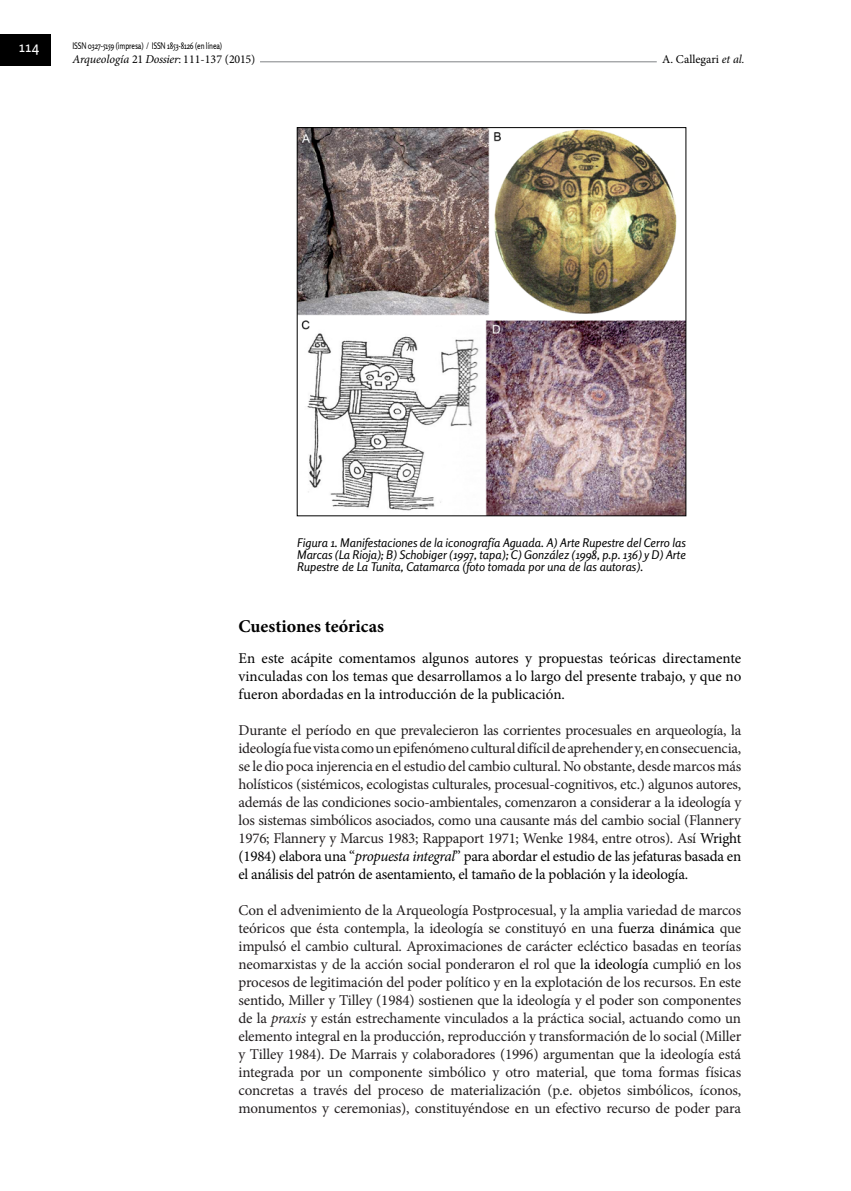
<style>
.page{position:relative;width:851px;height:1191px;background:#fff}
.page>*{position:absolute;margin:0;border:0;box-sizing:border-box;transform-origin:0 0}
.t1{font:700 18px "Minion Pro";color:#000}
.t2{font:15px/18px "Minion Pro";letter-spacing:-.015em;color:#231f20;text-align:justify}
.t3{font:15px/18px "Minion Pro";color:#000;text-align:justify}
.t4{font:15px "Rosario";color:#fff}
.t5{font:italic 12px/12px "Rosario";color:#000;text-align:justify}
.t6{font:italic 12px "Minion Pro";letter-spacing:-.015em;color:#000}
.t7{font:12px "Minion Pro";letter-spacing:.005em;color:#000}
.t8{font:9px "Rosario";letter-spacing:-.02em;color:#000;scale:.8 1}
.s1{font-style:normal}
.s2{font-style:italic}
.s3{color:#000}
.s4{font-style:italic;color:#000}
</style>
<div class="page">
<hr style="left:204px;top:61px;width:529px;height:1px;background:#808285">
<div style="left:72px;top:53px;width:188px;height:15px;background:#fff"></div>
<div style="left:0;top:35px;width:50px;height:31px;background:#000"></div>
<div style="left:656px;top:52px;width:88px;height:15px;background:#fff"></div>
<img style="left:299px;top:129px;width:385px;height:385px">
<div style="left:297px;top:127px;width:389px;height:389px;border:1px solid #000"></div>
<p class="t4" style="left:19px;top:38px;width:21px">114</p>
<p class="t8" style="left:72px;top:40px;width:188px">ISSN 0327-5159 (impresa) / ISSN 1853-8126 (en línea)</p>
<p class="t6" style="left:72px;top:51px;width:184px">Arqueología <span class="s1">21</span> Dossier<span class="s1">: 111-137 (2015)</span></p>
<p class="t7" style="left:662px;top:51px;width:84px">A. Callegari <span class="s2">et al.</span></p>
<p class="t5" style="left:297px;top:537px;width:390px">Figura 1. Manifestaciones de la iconografía Aguada. A) Arte Rupestre del Cerro las Marcas (La Rioja); B) Schobiger (1997, tapa); C) González (1998, p.p. 136) y D) Arte Rupestre de La Tunita, Catamarca (foto tomada por una de las autoras).</p>
<p class="t1" style="left:238px;top:613px;width:147px">Cuestiones teóricas</p>
<p class="t3" style="left:238px;top:649px;width:504px">En este acápite comentamos algunos autores y propuestas teóricas directamente vinculadas con los temas que desarrollamos a lo largo del presente trabajo, y que no fueron abordadas en la introducción de la publicación.</p>
<p class="t2" style="left:238px;top:721px;width:504px">Durante el período en que prevalecieron las corrientes procesuales en arqueología, la ideología fue vista como un epifenómeno cultural difícil de aprehender y, en consecuencia, se le dio poca injerencia en el estudio del cambio cultural. No obstante, desde marcos más holísticos (sistémicos, ecologistas culturales, procesual-cognitivos, etc.) algunos autores, además de las condiciones socio-ambientales, comenzaron a considerar a la ideología y los sistemas simbólicos asociados, como una causante más del cambio social (Flannery 1976; Flannery y Marcus 1983; Rappaport 1971; Wenke 1984, entre otros). Así <span class="s3">Wright (1984) elabora una “</span><span class="s4">propuesta integral</span><span class="s3">” para abordar el estudio de las jefaturas basada en el análisis del patrón de asentamiento, el tamaño de la población y la ideología.</span></p>
<p class="t2" style="left:238px;top:901px;width:504px">Con el advenimiento de la Arqueología Postprocesual, y la amplia variedad de marcos teóricos que ésta contempla, la ideología se constituyó en una <span class="s3">fuerza dinámica</span> que impulsó el cambio cultural. Aproximaciones de carácter ecléctico basadas en teorías neomarxistas y de la acción social ponderaron el rol que <span class="s3">la ideología</span> cumplió en los procesos de legitimación del poder político y en la explotación de los recursos. En este sentido, Miller y Tilley (1984) sostienen que la ideología y el poder son componentes de la <span class="s2">praxis</span> y están estrechamente vinculados a la práctica social, actuando como un elemento integral en la producción, reproducción y transformación de lo social (Miller y Tilley 1984). De Marrais y colaboradores (1996) argumentan que la ideología está integrada por un componente simbólico y otro material, que toma formas físicas concretas a través del proceso de materialización (p.e. objetos simbólicos, íconos, monumentos y ceremonias), constituyéndose en un efectivo recurso de poder para</p>
</div>
